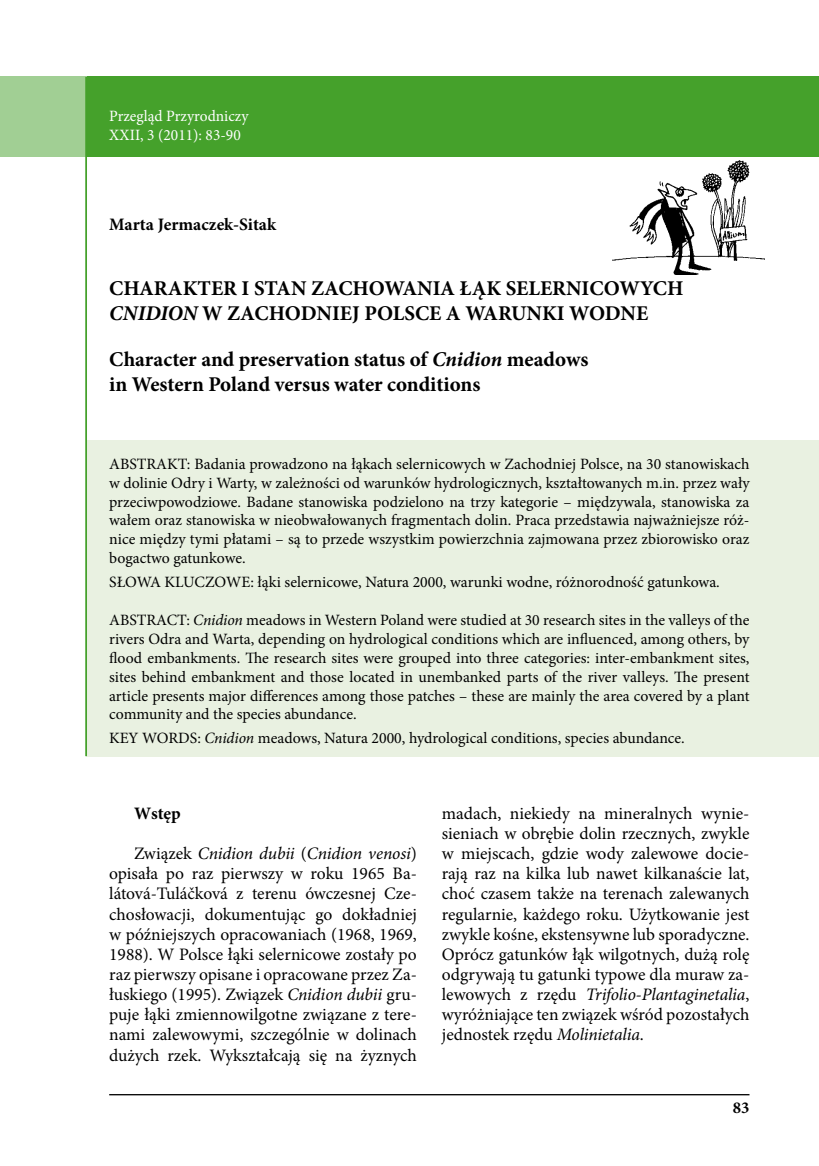
<style>
.page{position:relative;width:819px;height:1166px;background:#fff}
.page>*{position:absolute;margin:0;border:0;box-sizing:border-box;transform-origin:0 0}
.t1{font:700 21px/25.2px "Minion Pro";color:#000}
.t2{font:17.5px/20.1px "Minion Pro";color:#000;text-align:justify}
.t3{font:700 17.5px "Minion Pro";color:#000}
.t4{font:700 16.62px "Minion Pro";color:#000}
.t5{font:15.75px/18.9px "Minion Pro";color:#000;text-align:justify}
.t6{font:15.75px/18.9px "Minion Pro";color:#fff}
.s1{font-style:italic}
</style>
<div class="page">
<div style="left:0;top:77px;width:819px;height:80px;background:#45a12b"></div>
<div style="left:0;top:0;width:87px;height:1166px;background:#fff"></div>
<div style="left:86px;top:440px;width:733px;height:316px;background:#e9f1e1"></div>
<hr style="left:85px;top:77px;width:2px;height:679px;background:#45a12b">
<hr style="left:109px;top:1094px;width:640px;height:1px;background:#000">
<img style="left:612px;top:160px;width:152px;height:114px">
<p class="t6" style="left:109px;top:106px;width:141px">Przegląd Przyrodniczy<br>XXII, 3 (2011): 83-90</p>
<p class="t3" style="left:109px;top:212px;width:168px">Marta Jermaczek-Sitak</p>
<h1 class="t1" style="left:109px;top:275px;width:576px">CHARAKTER I STAN ZACHOWANIA ŁĄK SELERNICOWYCH<br><span class="s1">CNIDION</span> W ZACHODNIEJ POLSCE A WARUNKI WODNE</h1>
<h1 class="t1" style="left:109px;top:346px;width:481px">Character and preservation status of <span class="s1">Cnidion</span> meadows in Western Poland versus water conditions</h1>
<p class="t5" style="left:109px;top:454px;width:641px">ABSTRAKT: Badania prowadzono na łąkach selernicowych w Zachodniej Polsce, na 30 stanowiskach w dolinie Odry i Warty, w zależności od warunków hydrologicznych, kształtowanych m.in. przez wały przeciwpowodziowe. Badane stanowiska podzielono na trzy kategorie – międzywala, stanowiska za wałem oraz stanowiska w nieobwałowanych fragmentach dolin. Praca przedstawia najważniejsze róż&shy;nice między tymi płatami – są to przede wszystkim powierzchnia zajmowana przez zbiorowisko oraz bogactwo gatunkowe.</p>
<p class="t5" style="left:109px;top:573px;width:612px">SŁOWA KLUCZOWE: łąki selernicowe, Natura 2000, warunki wodne, różnorodność gatunkowa.</p>
<p class="t5" style="left:109px;top:610px;width:642px">ABSTRACT: <span class="s1">Cnidion</span> meadows in Western Poland were studied at 30 research sites in the valleys of the rivers Odra and Warta, depending on hydrological conditions which are influenced, among others, by flood embankments. The research sites were grouped into three categories: inter-embankment sites, sites behind embankment and those located in unembanked parts of the river valleys. The present article presents major differences among those patches – these are mainly the area covered by a plant community and the species abundance.</p>
<p class="t5" style="left:109px;top:729px;width:577px">KEY WORDS: <span class="s1">Cnidion</span> meadows, Natura 2000, hydrological conditions, species abundance.</p>
<p class="t3" style="left:134px;top:801px;width:48px">Wstęp</p>
<p class="t2" style="left:109px;top:843px;width:309px;text-indent:25px">Związek <span class="s1">Cnidion dubii</span> (<span class="s1">Cnidion venosi</span>) opisała po raz pierwszy w roku 1965 Ba&shy;látová-Tuláčková z terenu ówczesnej Cze&shy;chosłowacji, dokumentując go dokładniej w późniejszych opracowaniach (1968, 1969, 1988). W Polsce łąki selernicowe zostały po raz pierwszy opisane i opracowane przez Za&shy;łuskiego (1995). Związek <span class="s1">Cnidion dubii</span> gru&shy;puje łąki zmiennowilgotne związane z tere&shy;nami zalewowymi, szczególnie w dolinach dużych rzek. Wykształcają się na żyznych</p>
<p class="t2" style="left:441px;top:803px;width:309px">madach, niekiedy na mineralnych wynie&shy;sieniach w obrębie dolin rzecznych, zwykle w miejscach, gdzie wody zalewowe docie&shy;rają raz na kilka lub nawet kilkanaście lat, choć czasem także na terenach zalewanych regularnie, każdego roku. Użytkowanie jest zwykle kośne, ekstensywne lub sporadyczne.<br>Oprócz gatunków łąk wilgotnych, dużą rolę odgrywają tu gatunki typowe dla muraw za&shy;lewowych z rzędu <span class="s1">Trifolio-Plantaginetalia</span>, wyróżniające ten związek wśród pozostałych jednostek rzędu <span class="s1">Molinietalia</span>.</p>
<p class="t4" style="left:732px;top:1096px;width:18px">83</p>
</div>
